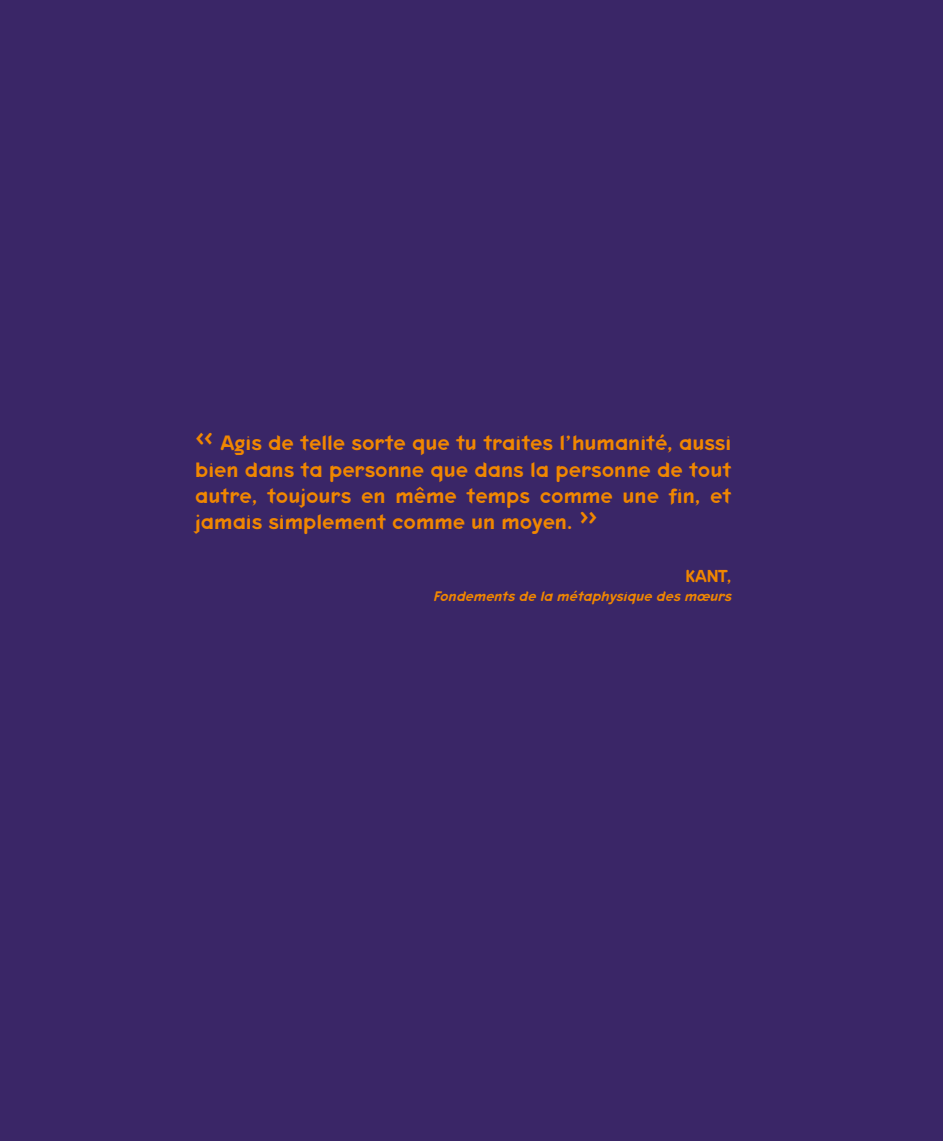
<style>
.page{position:relative;width:943px;height:1141px;background:#3a2667}
.page>*{position:absolute;margin:0;border:0;box-sizing:border-box;transform-origin:0 0}
.t1{font:21px/26.2px "Keedy Sans Reg";color:#f18700;text-align:justify}
.t2{font:17.5px "Keedy Sans Reg";color:#f18700}
.t3{font:italic 14px "Keedy Sans Reg";color:#f18700}
.s1{font-size:35px}
</style>
<div class="page">
<p class="t1" style="left:195px;top:430px;width:537px"><span class="s1">«</span> Agis de telle sorte que tu traites l’humanité, aussi bien dans ta personne que dans la personne de tout autre, toujours en même temps comme une fin, et jamais simplement comme un moyen. <span class="s1">»</span></p>
<p class="t2" style="left:685px;top:565px;width:47px">KANT,</p>
<p class="t3" style="left:433px;top:588px;width:303px">Fondementsde la métaphysique desmœurs</p>
</div>
